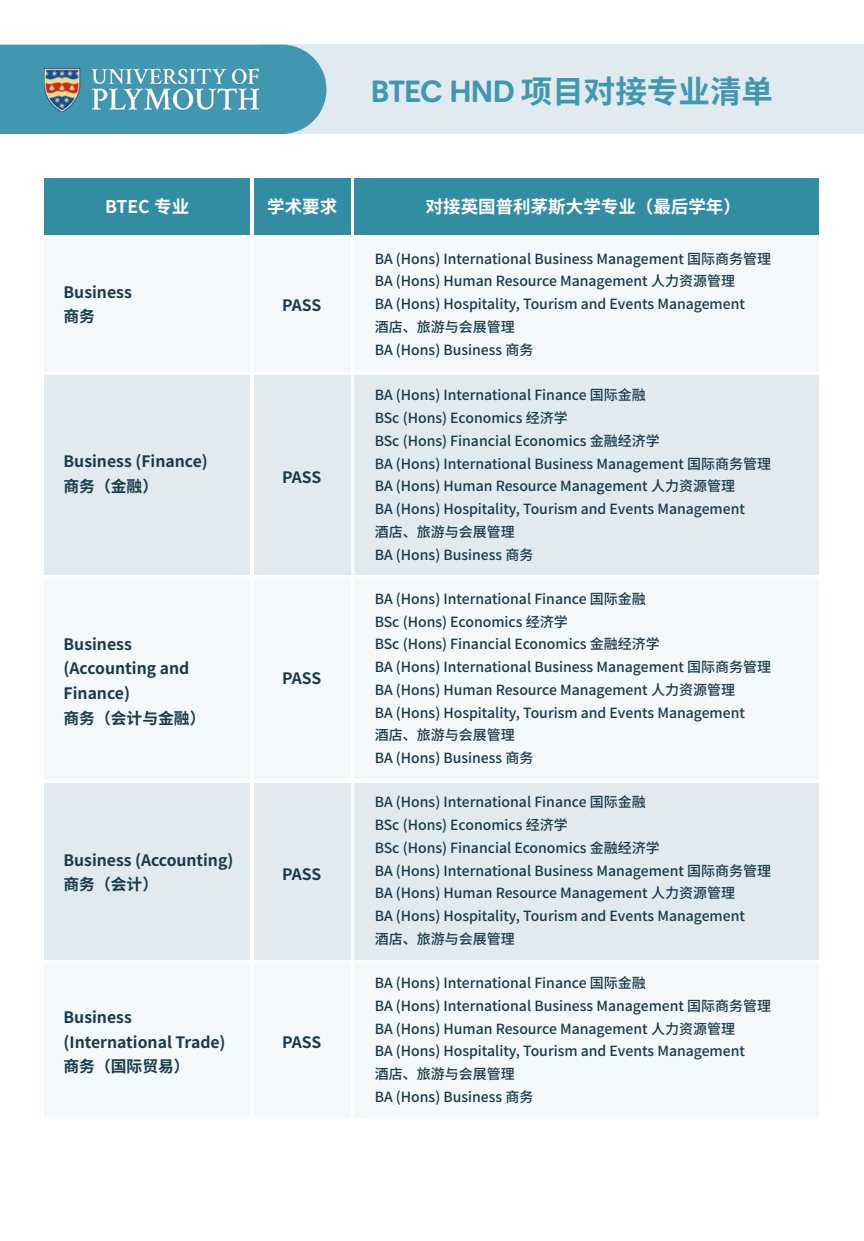
<style>
.page{position:relative;width:864px;height:1241px;background:#fff}
.page>*{position:absolute;margin:0;border:0;box-sizing:border-box;transform-origin:0 0}
.t1{font:700 31.5px "Noto Sans Hans";color:#4197b0}
.t2{font:700 17.5px "Noto Sans Hans";color:#fff}
.t3{font:700 15.75px/24.5px "Noto Sans Hans";color:#183a4c}
.t4{font:500 14px/22.8px "Noto Sans Hans";color:#183a4c}
.s1{font-family:"Neuzeitfor Plymouth"}
</style>
<div class="page">
<div style="left:260px;top:45px;width:603px;height:89px;background:#e0eaef"></div>
<div style="left:0;top:45px;width:326px;height:89px;background:#4197b0"></div>
<img style="left:45px;top:69px;width:213px;height:43px">
<div style="left:45px;top:179px;width:205px;height:56px;background:#328da3"></div>
<div style="left:354px;top:179px;width:465px;height:56px;background:#328da3"></div>
<div style="left:254px;top:179px;width:96px;height:56px;background:#328da3"></div>
<div style="left:45px;top:239px;width:205px;height:133px;background:#f3f8fa"></div>
<div style="left:254px;top:239px;width:96px;height:133px;background:#f3f8fa"></div>
<div style="left:354px;top:239px;width:465px;height:133px;background:#f3f8fa"></div>
<div style="left:45px;top:375px;width:205px;height:200px;background:#e0eaef"></div>
<div style="left:254px;top:375px;width:96px;height:200px;background:#e0eaef"></div>
<div style="left:354px;top:375px;width:465px;height:200px;background:#e0eaef"></div>
<div style="left:45px;top:579px;width:205px;height:199px;background:#f3f8fa"></div>
<div style="left:254px;top:579px;width:96px;height:199px;background:#f3f8fa"></div>
<div style="left:354px;top:579px;width:465px;height:199px;background:#f3f8fa"></div>
<div style="left:45px;top:782px;width:205px;height:177px;background:#e0eaef"></div>
<div style="left:254px;top:782px;width:96px;height:177px;background:#e0eaef"></div>
<div style="left:354px;top:782px;width:465px;height:177px;background:#e0eaef"></div>
<div style="left:45px;top:963px;width:205px;height:154px;background:#f3f8fa"></div>
<div style="left:254px;top:963px;width:96px;height:154px;background:#f3f8fa"></div>
<div style="left:354px;top:963px;width:465px;height:154px;background:#f3f8fa"></div>
<h1 class="t1" style="left:371px;top:74px;width:403px"><span class="s1">BTEC HND</span> 项目对接专业清单</h1>
<p class="t2" style="left:105px;top:197px;width:85px">BTEC 专业</p>
<p class="t2" style="left:267px;top:197px;width:71px">学术要求</p>
<p class="t2" style="left:425px;top:197px;width:316px">对接英国普利茅斯大学专业（最后学年）</p>
<p class="t3" style="left:63px;top:280px;width:70px">Business商务</p>
<p class="t3" style="left:63px;top:449px;width:146px">Business (Finance)商务（金融）</p>
<p class="t3" style="left:282px;top:293px;width:41px">PASS</p>
<p class="t3" style="left:282px;top:465px;width:41px">PASS</p>
<p class="t3" style="left:63px;top:632px;width:143px">Business (Accounting and<br>Finance)<br>商务（会计与金融）</p>
<p class="t3" style="left:63px;top:848px;width:171px">Business (Accounting)商务（会计）</p>
<p class="t3" style="left:63px;top:1005px;width:163px">Business (International Trade)商务（国际贸易）</p>
<p class="t3" style="left:282px;top:666px;width:41px">PASS</p>
<p class="t3" style="left:282px;top:861px;width:41px">PASS</p>
<p class="t3" style="left:282px;top:1030px;width:41px">PASS</p>
<p class="t4" style="left:374px;top:247px;width:398px">BA (Hons) International Business Management 国际商务管理BA (Hons) Human Resource Management 人力资源管理<br>BA (Hons) Hospitality, Tourism and Events Management<br>酒店、旅游与会展管理<br>BA (Hons) Business 商务</p>
<p class="t4" style="left:374px;top:384px;width:398px">BA (Hons) International Finance 国际金融<br>BSc (Hons) Economics 经济学<br>BSc (Hons) Financial Economics 金融经济学<br>BA (Hons) International Business Management 国际商务管理BA (Hons) Human Resource Management 人力资源管理<br>BA (Hons) Hospitality, Tourism and Events Management<br>酒店、旅游与会展管理<br>BA (Hons) Business 商务</p>
<p class="t4" style="left:374px;top:587px;width:398px">BA (Hons) International Finance 国际金融<br>BSc (Hons) Economics 经济学<br>BSc (Hons) Financial Economics 金融经济学<br>BA (Hons) International Business Management 国际商务管理BA (Hons) Human Resource Management 人力资源管理<br>BA (Hons) Hospitality, Tourism and Events Management<br>酒店、旅游与会展管理<br>BA (Hons) Business 商务</p>
<p class="t4" style="left:374px;top:791px;width:398px">BA (Hons) International Finance 国际金融<br>BSc (Hons) Economics 经济学<br>BSc (Hons) Financial Economics 金融经济学<br>BA (Hons) International Business Management 国际商务管理BA (Hons) Human Resource Management 人力资源管理<br>BA (Hons) Hospitality, Tourism and Events Management<br>酒店、旅游与会展管理</p>
<p class="t4" style="left:374px;top:971px;width:398px">BA (Hons) International Finance 国际金融<br>BA (Hons) International Business Management 国际商务管理BA (Hons) Human Resource Management 人力资源管理<br>BA (Hons) Hospitality, Tourism and Events Management<br>酒店、旅游与会展管理<br>BA (Hons) Business 商务</p>
</div>
